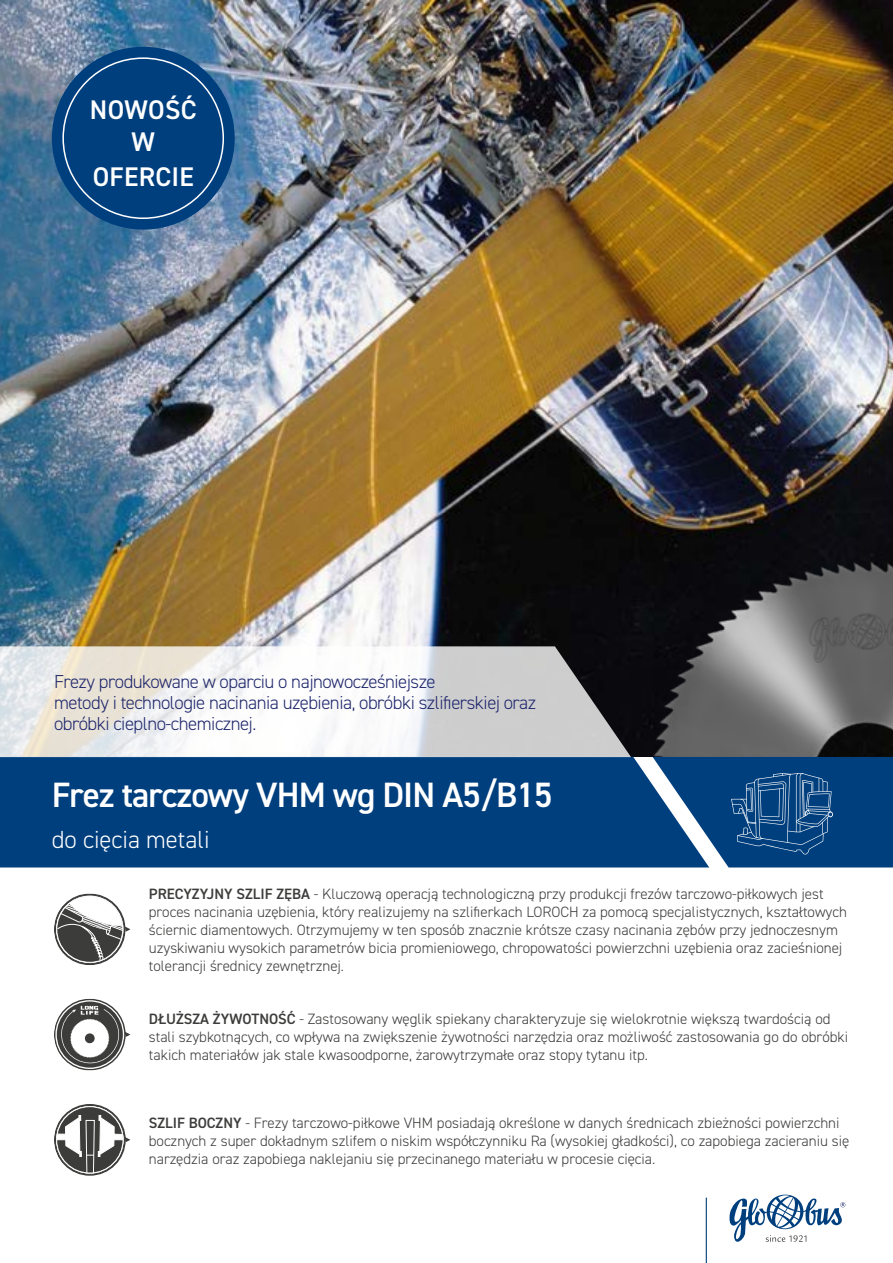
<style>
.page{position:relative;width:893px;height:1263px;background:#fff}
.page>*{position:absolute;margin:0;border:0;box-sizing:border-box;transform-origin:0 0}
.t1{font:600 35.25px "DIN2014";letter-spacing:-.025em;color:#fff}
.t2{font:600 27px/31.7px "DIN2014";letter-spacing:.01em;color:#fff;text-align:center}
.t3{font:300 24.75px "DIN2014";color:#fff}
.t4{font:300 18.75px/21px "DIN2014";letter-spacing:-.025em;color:#20286d}
.t5{font:300 15px/18px "DIN2014";color:#3c3c3b}
.s1{font-weight:600}
</style>
<div class="page">
<img style="left:0;top:0;width:893px;height:757px">
<div style="left:0;top:757px;width:653px;height:110px;background:#003f7e"></div>
<hr style="left:706px;top:1197px;width:1px;height:66px;background:#003f7e">
<svg style="left:54px;top:893px;width:77px;height:72px"></svg>
<div style="left:52px;top:47px;width:183px;height:183px;background:#003f7e;border-radius:50%"></div>
<svg style="left:0;top:646px;width:631px;height:111px"></svg>
<img style="left:653px;top:563px;width:240px;height:194px">
<svg style="left:653px;top:757px;width:240px;height:110px"></svg>
<svg style="left:729px;top:1194px;width:116px;height:48px"></svg>
<svg style="left:54px;top:999px;width:77px;height:71px"></svg>
<svg style="left:54px;top:1104px;width:77px;height:72px"></svg>
<h2 class="t2" style="left:90px;top:94px;width:108px">NOWOŚĆ<br>W</h2>
<h2 class="t2" style="left:93px;top:160px;width:103px">OFERCIE</h2>
<p class="t4" style="left:54px;top:671px;width:484px">Frezy produkowane w oparciu o najnowocześniejsze<br>metody i technologie nacinania uzębienia, obróbki szlifierskiej oraz obróbki cieplno-chemicznej.</p>
<h1 class="t1" style="left:52px;top:772px;width:502px">Frez tarczowy VHM wg DIN A5/B15</h1>
<h3 class="t3" style="left:52px;top:824px;width:159px">do cięcia metali</h3>
<p class="t5" style="left:149px;top:885px;width:700px"><span class="s1">PRECYZYJNY SZLIF ZĘBA</span> - Kluczową operacją technologiczną przy produkcji frezów tarczowo-piłkowych jest proces nacinania uzębienia, który realizujemy na szlifierkach LOROCH za pomocą specjalistycznych, kształtowych ściernic diamentowych. Otrzymujemy w ten sposób znacznie krótsze czasy nacinania zębów przy jednoczesnym uzyskiwaniu wysokich parametrów bicia promieniowego, chropowatości powierzchni uzębienia oraz zacieśnionej tolerancji średnicy zewnętrznej.</p>
<p class="t5" style="left:149px;top:1009px;width:701px"><span class="s1">DŁUŻSZA ŻYWOTNOŚĆ</span> - Zastosowany węglik spiekany charakteryzuje się wielokrotnie większą twardością od stali szybkotnących, co wpływa na zwiększenie żywotności narzędzia oraz możliwość zastosowania go do obróbki takich materiałów jak stale kwasoodporne, żarowytrzymałe oraz stopy tytanu itp.</p>
<p class="t5" style="left:149px;top:1114px;width:702px"><span class="s1">SZLIF BOCZNY</span> - Frezy tarczowo-piłkowe VHM posiadają określone w danych średnicach zbieżności powierzchni bocznych z super dokładnym szlifem o niskim współczynniku Ra (wysokiej gładkości), co zapobiega zacieraniu się narzędzia oraz zapobiega naklejaniu się przecinanego materiału w procesie cięcia.</p>
</div>
